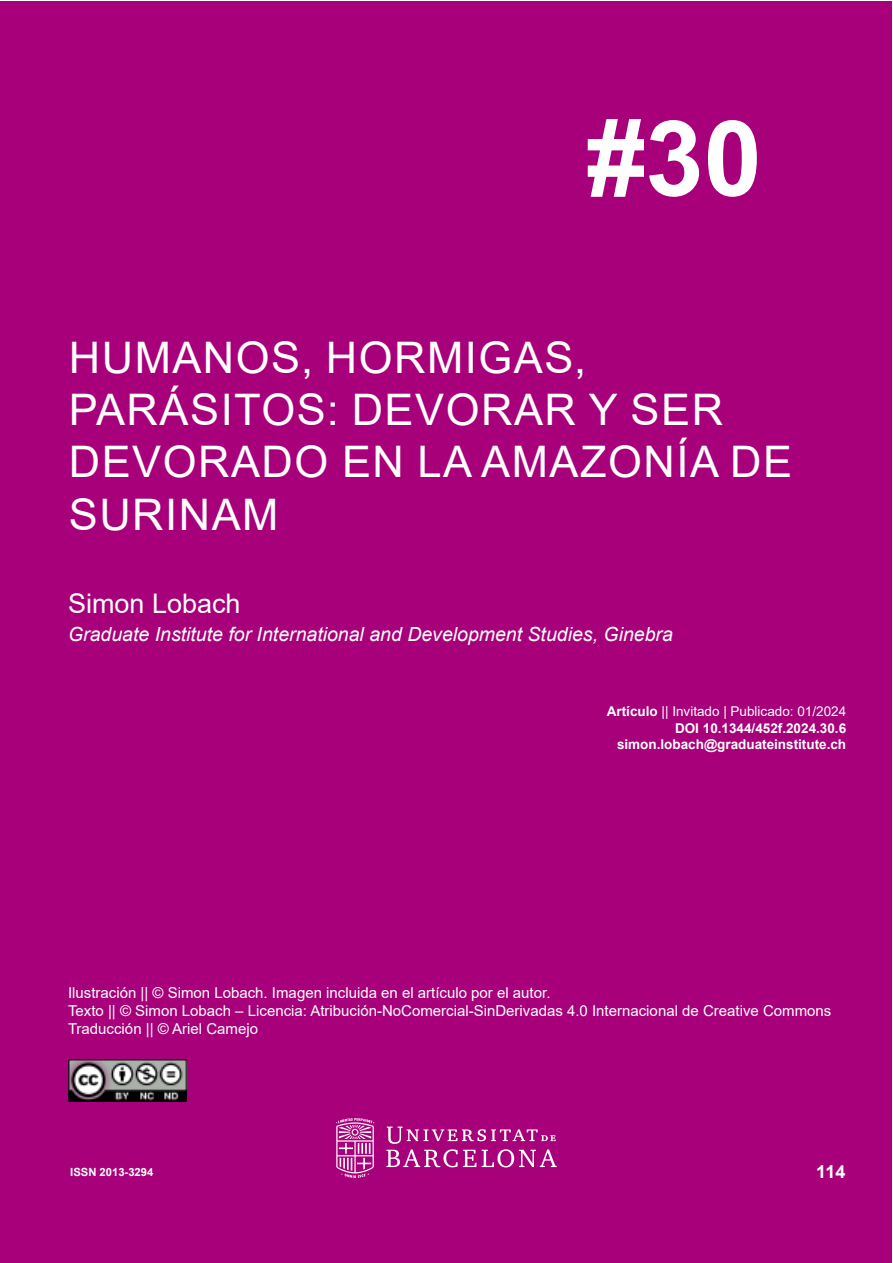
<style>
.page{position:relative;width:893px;height:1263px;background:#fff}
.page>*{position:absolute;margin:0;border:0;box-sizing:border-box;transform-origin:0 0}
.t1{font:700 105px "Arial";color:#fff}
.t2{font:43.5px/52.2px "Arial";letter-spacing:.035em;color:#fff}
.t3{font:27px "Arial";color:#fff}
.t4{font:italic 19.5px "Arial";color:#fff}
.t5{font:700 18px "Arial";color:#fff}
.t6{font:15px/18px "Arial";color:#fff}
.t7{font:700 13.5px/16.2px "Arial";color:#fff;text-align:right}
.t8{font:700 11.25px "Arial";color:#fff}
.s1{font-weight:400}
</style>
<div class="page">
<div style="left:1px;top:1px;width:891px;height:1261px;background:#a8007a"></div>
<img style="left:68px;top:1059px;width:118px;height:42px">
<svg style="left:386px;top:1126px;width:171px;height:41px"></svg>
<svg style="left:336px;top:1118px;width:38px;height:60px"></svg>
<h1 class="t1" style="left:587px;top:85px;width:177px">#30</h1>
<h2 class="t2" style="left:69px;top:331px;width:725px">HUMANOS, HORMIGAS,<br>PARÁSITOS: DEVORAR Y SER<br>DEVORADO EN LA AMAZONÍA DE<br>SURINAM</h2>
<h3 class="t3" style="left:68px;top:585px;width:174px">Simon Lobach</h3>
<h3 class="t4" style="left:68px;top:621px;width:606px">Graduate Institute for International and Development Studies, Ginebra</h3>
<p class="t7" style="left:607px;top:704px;width:241px">Artículo <span class="s1">|| Invitado | Publicado: 01/2024<br></span>DOI 10.1344/452f.2024.30.6 simon.lobach@graduateinstitute.ch</p>
<p class="t6" style="left:68px;top:983px;width:765px">Ilustración || © Simon Lobach. Imagen incluida en el artículo por el autor.<br>Texto || © Simon Lobach – Licencia: Atribución-NoComercial-SinDerivadas 4.0 Internacional de Creative Commons<br>Traducción || © Ariel Camejo</p>
<p class="t8" style="left:70px;top:1163px;width:85px">ISSN 2013-3294</p>
<p class="t5" style="left:816px;top:1159px;width:31px">114</p>
</div>
